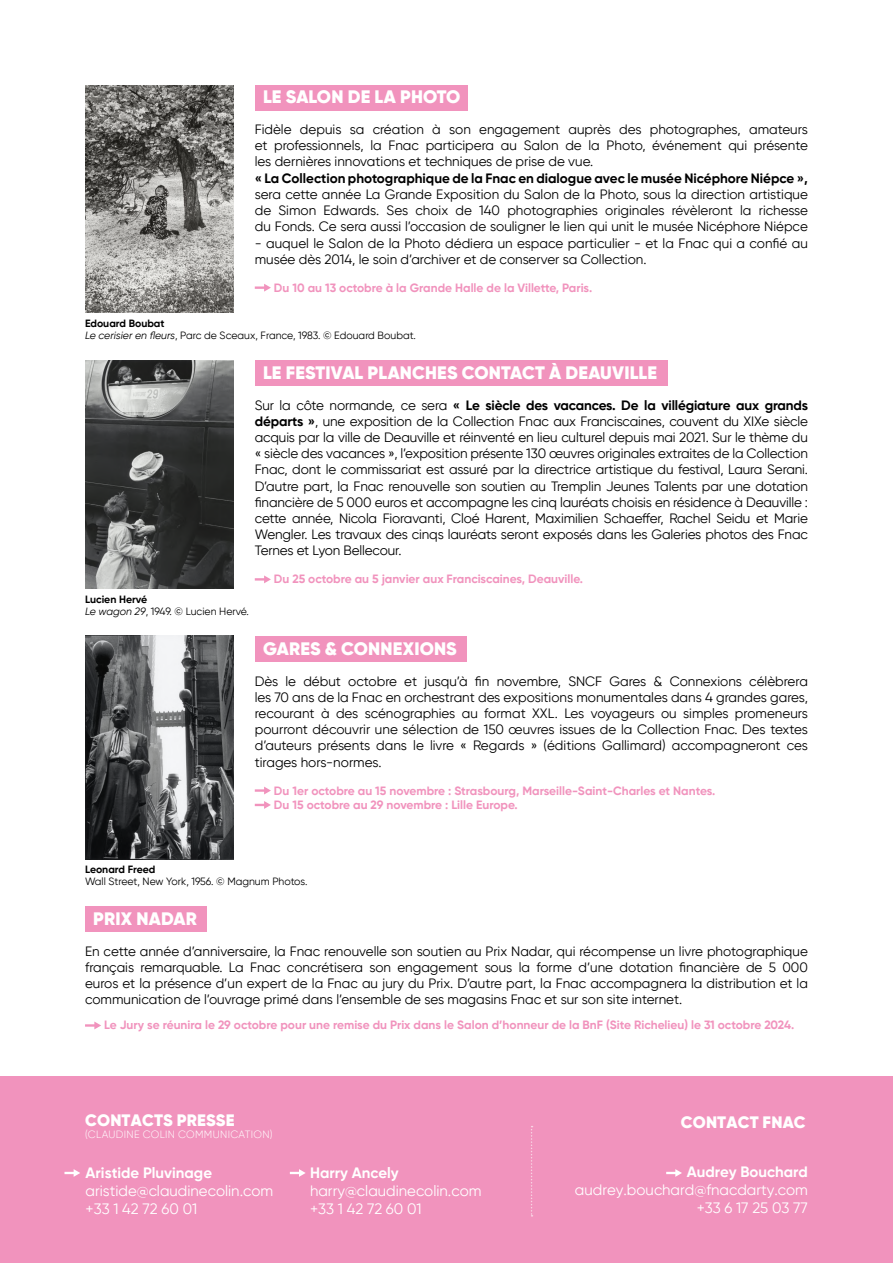
<style>
.page{position:relative;width:893px;height:1263px;background:#fff}
.page>*{position:absolute;margin:0;border:0;box-sizing:border-box;transform-origin:0 0}
.t1{font:900 18px "Gilroy";letter-spacing:.01em;color:#fff}
.t2{font:900 16.5px "Gilroy";letter-spacing:.01em;color:#fff}
.t3{font:15px/18px "Gilroy";color:#fff}
.t4{font:700 15px "Gilroy";color:#fff}
.t5{font:13.5px/16.2px "Gilroy";color:#000;text-align:justify}
.t6{font:700 13.5px "Gilroy";color:#000}
.t7{font:700 12px/14.4px "Gilroy";color:#f193bd}
.t8{font:10.5px/12px "Gilroy";color:#000}
.t9{font:300 10.5px "Gilroy";letter-spacing:.035em;color:#fff}
.t10{font:700 10.5px "Gilroy";letter-spacing:-.005em;color:#000}
.s1{font-weight:700}
.s2{font-style:italic}
</style>
<div class="page">
<div style="left:85px;top:906px;width:122px;height:26px;background:#f193bd"></div>
<div style="left:255px;top:85px;width:213px;height:26px;background:#f193bd"></div>
<div style="left:255px;top:361px;width:413px;height:25px;background:#f193bd"></div>
<div style="left:255px;top:636px;width:211px;height:25px;background:#f193bd"></div>
<svg style="left:85px;top:1021px;width:16px;height:8px"></svg>
<svg style="left:255px;top:787px;width:16px;height:7px"></svg>
<svg style="left:255px;top:801px;width:16px;height:8px"></svg>
<svg style="left:255px;top:575px;width:16px;height:8px"></svg>
<svg style="left:255px;top:284px;width:16px;height:8px"></svg>
<img style="left:85px;top:361px;width:149px;height:227px">
<img style="left:85px;top:636px;width:149px;height:223px">
<img style="left:85px;top:85px;width:149px;height:228px">
<div style="left:0;top:1076px;width:893px;height:187px;background:#f193bd"></div>
<svg style="left:531px;top:1126px;width:1px;height:90px"></svg>
<svg style="left:64px;top:1169px;width:16px;height:8px"></svg>
<svg style="left:290px;top:1169px;width:16px;height:8px"></svg>
<svg style="left:666px;top:1169px;width:16px;height:8px"></svg>
<h1 class="t1" style="left:263px;top:86px;width:199px">LE SALON DE LA PHOTO</h1>
<p class="t5" style="left:255px;top:121px;width:555px">Fidèle depuis sa création à son engagement auprès des photographes, amateurs et professionnels, la Fnac participera au Salon de la Photo, événement qui présente les dernières innovations et techniques de prise de vue.</p>
<p class="t6" style="left:255px;top:170px;width:555px">« La Collection photographique de la Fnac en dialogue avec le musée Nicéphore Niépce »,</p>
<p class="t5" style="left:255px;top:186px;width:555px">sera cette année La Grande Exposition du Salon de la Photo, sous la direction artistique de Simon Edwards. Ses choix de 140 photographies originales révèleront la richesse du Fonds. Ce sera aussi l’occasion de souligner le lien qui unit le musée Nicéphore Niépce</p>
<p class="t5" style="left:255px;top:235px;width:555px">- auquel le Salon de la Photo dédiera un espace particulier - et la Fnac qui a confié au musée dès 2014, le soin d’archiver et de conserver sa Collection.</p>
<p class="t7" style="left:274px;top:280px;width:320px">Du 10 au 13 octobre à la Grande Halle de la Villette, Paris.</p>
<p class="t8" style="left:85px;top:317px;width:332px"><span class="s1">Edouard Boubat<br></span><span class="s2">Le cerisier en fleurs</span>, Parc de Sceaux, France, 1983. © Edouard Boubat.</p>
<h1 class="t1" style="left:263px;top:361px;width:396px">LE FESTIVAL PLANCHES CONTACT À DEAUVILLE</h1>
<p class="t5" style="left:255px;top:397px;width:555px">Sur la côte normande, ce sera <span class="s1">« Le siècle des vacances. De la villégiature aux grands départs »</span>, une exposition de la Collection Fnac aux Franciscaines, couvent du XIXe siècle acquis par la ville de Deauville et réinventé en lieu culturel depuis mai 2021. Sur le thème du « siècle des vacances », l’exposition présente 130 œuvres originales extraites de la Collection Fnac, dont le commissariat est assuré par la directrice artistique du festival, Laura Serani.<br>D’autre part, la Fnac renouvelle son soutien au Tremplin Jeunes Talents par une dotation financière de 5 000 euros et accompagne les cinq lauréats choisis en résidence à Deauville : cette année, Nicola Fioravanti, Cloé Harent, Maximilien Schaeffer, Rachel Seidu et Marie Wengler. Les travaux des cinqs lauréats seront exposés dans les Galeries photos des Fnac Ternes et Lyon Bellecour.</p>
<p class="t7" style="left:274px;top:572px;width:311px">Du 25 octobre au 5 janvier aux Franciscaines, Deauville.</p>
<p class="t8" style="left:85px;top:593px;width:165px"><span class="s1">Lucien Hervé<br></span><span class="s2">Le wagon 29</span>, 1949. © Lucien Hervé.</p>
<h1 class="t1" style="left:263px;top:637px;width:195px">GARES &amp; CONNEXIONS</h1>
<p class="t5" style="left:255px;top:673px;width:555px">Dès le début octobre et jusqu’à fin novembre, SNCF Gares &amp; Connexions célèbrera les 70 ans de la Fnac en orchestrant des expositions monumentales dans 4 grandes gares, recourant à des scénographies au format XXL. Les voyageurs ou simples promeneurs pourront découvrir une sélection de 150 œuvres issues de la Collection Fnac. Des textes d’auteurs présents dans le livre « Regards » (éditions Gallimard) accompagneront ces tirages hors-normes.</p>
<p class="t7" style="left:274px;top:783px;width:443px">Du 1er octobre au 15 novembre : Strasbourg, Marseille-Saint-Charles et Nantes.<br>Du 15 octobre au 29 novembre : Lille Europe.</p>
<p class="t10" style="left:85px;top:863px;width:72px">Leonard Freed</p>
<p class="t8" style="left:85px;top:875px;width:224px">Wall Street, New York, 1956. © Magnum Photos.</p>
<h1 class="t1" style="left:93px;top:907px;width:105px">PRIX NADAR</h1>
<p class="t5" style="left:85px;top:943px;width:724px">En cette année d’anniversaire, la Fnac renouvelle son soutien au Prix Nadar, qui récompense un livre photographique français remarquable. La Fnac concrétisera son engagement sous la forme d’une dotation financière de 5 000 euros et la présence d’un expert de la Fnac au jury du Prix. D’autre part, la Fnac accompagnera la distribution et la communication de l’ouvrage primé dans l’ensemble de ses magasins Fnac et sur son site internet.</p>
<p class="t7" style="left:104px;top:1018px;width:692px">Le Jury se réunira le 29 octobre pour une remise du Prix dans le Salon d’honneur de la BnF (Site Richelieu) le 31 octobre 2024.</p>
<p class="t2" style="left:85px;top:1109px;width:151px">CONTACTS PRESSE</p>
<p class="t2" style="left:681px;top:1112px;width:126px">CONTACT FNAC</p>
<p class="t9" style="left:85px;top:1128px;width:189px">(CLAUDINE COLIN COMMUNICATION)</p>
<p class="t4" style="left:86px;top:1163px;width:128px">Aristide Pluvinage</p>
<p class="t3" style="left:86px;top:1181px;width:189px">aristide@claudinecolin.com +33 1 42 72 60 01</p>
<p class="t4" style="left:310px;top:1163px;width:90px">Harry Ancely</p>
<p class="t3" style="left:310px;top:1181px;width:173px">harry@claudinecolin.com +33 1 42 72 60 01</p>
<p class="t4" style="left:687px;top:1162px;width:123px">Audrey Bouchard</p>
<p class="t3" style="left:575px;top:1181px;width:234px;text-align:right">audrey.bouchard@fnacdarty.com +33 6 17 25 03 77</p>
</div>
